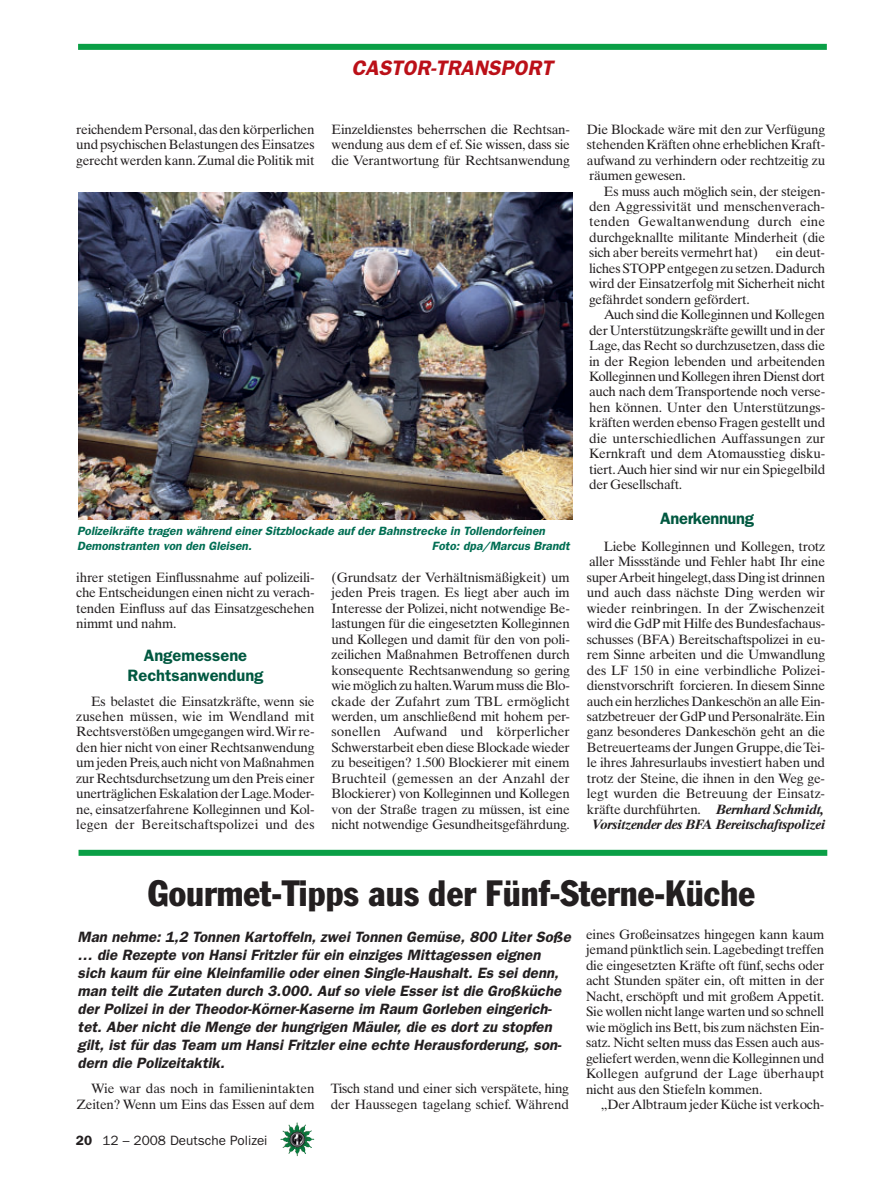
<style>
.page{position:relative;width:893px;height:1191px;background:#fff}
.page>*{position:absolute;margin:0;border:0;box-sizing:border-box;transform-origin:0 0}
.t1{font:condensed 36px "Franklin Gothic";color:#231f20}
.t2{font:italic 600 21px "Franklin Gothic";color:#bb1018}
.t3{font:600 16.5px/19.5px "Franklin Gothic";color:#005840;text-align:center}
.t4{font:600 16.5px "Franklin Gothic";letter-spacing:-.02em;color:#005840}
.t5{font:italic 600 15px/18px "Franklin Gothic";color:#231f20}
.t6{font:13.5px/15.5px "Times Ten";letter-spacing:-.02em;color:#231f20;text-align:justify}
.t7{font:13.5px "Franklin Gothic";color:#231f20}
.t8{font:italic 600 12px/15px "Franklin Gothic";color:#006e53}
.s1{font-weight:700;font-style:italic}
.s2{font-weight:600}
</style>
<div class="page">
<img style="left:282px;top:1124px;width:32px;height:32px">
<div style="left:78px;top:44px;width:748px;height:6px;background:#0a9f46"></div>
<div style="left:78px;top:850px;width:749px;height:6px;background:#0a9f46"></div>
<img style="left:78px;top:192px;width:494px;height:327px">
<h2 class="t2" style="left:351px;top:60px;width:206px">CASTOR-TRANSPORT</h2>
<p class="t6" style="left:76px;top:123px;width:240px">reichendem Personal, das den körperlichen und psychischen Belastungen des Einsatzes gerecht werden kann. Zumal die Politik mit</p>
<p class="t6" style="left:331px;top:123px;width:240px">Einzeldienstes beherrschen die Rechtsan&shy;wendung aus dem ef ef. Sie wissen, dass sie die Verantwortung für Rechtsanwendung</p>
<p class="t8" style="left:77px;top:524px;width:471px">Polizeikräfte tragen während einer Sitzblockade auf der Bahnstrecke in Tollendorfeinen<br>Demonstranten von den Gleisen.</p>
<p class="t8" style="left:432px;top:539px;width:141px">Foto: dpa/Marcus Brandt</p>
<p class="t6" style="left:76px;top:571px;width:240px">ihrer stetigen Einflussnahme auf polizeili&shy;che Entscheidungen einen nicht zu verach&shy;tenden Einfluss auf das Einsatzgeschehen nimmt und nahm.</p>
<p class="t3" style="left:127px;top:647px;width:137px">Angemessene<br>Rechtsanwendung</p>
<p class="t6" style="left:76px;top:694px;width:240px;text-indent:15px">Es belastet die Einsatzkräfte, wenn sie zusehen müssen, wie im Wendland mit Rechtsverstößen umgegangen wird. Wir re&shy;den hier nicht von einer Rechtsanwendung um jeden Preis, auch nicht von Maßnahmen zur Rechtsdurchsetzung um den Preis einer unerträglichen Eskalation der Lage. Moder&shy;ne, einsatzerfahrene Kolleginnen und Kol&shy;legen der Bereitschaftspolizei und des</p>
<p class="t6" style="left:331px;top:571px;width:240px">(Grundsatz der Verhältnismäßigkeit) um jeden Preis tragen. Es liegt aber auch im Interesse der Polizei, nicht notwendige Be&shy;lastungen für die eingesetzten Kolleginnen und Kollegen und damit für den von poli&shy;zeilichen Maßnahmen Betroffenen durch konsequente Rechtsanwendung so gering wie möglich zu halten. Warum muss die Blo&shy;ckade der Zufahrt zum TBL ermöglicht werden, um anschließend mit hohem per&shy;sonellen Aufwand und körperlicher Schwerstarbeit eben diese Blockade wieder zu beseitigen? 1.500 Blockierer mit einem Bruchteil (gemessen an der Anzahl der Blockierer) von Kolleginnen und Kollegen von der Straße tragen zu müssen, ist eine nicht notwendige Gesundheitsgefährdung.</p>
<p class="t6" style="left:587px;top:123px;width:240px">Die Blockade wäre mit den zur Verfügung stehenden Kräften ohne erheblichen Kraft&shy;aufwand zu verhindern oder rechtzeitig zu räumen gewesen.</p>
<p class="t6" style="left:589px;top:185px;width:238px;text-indent:15px">Es muss auch möglich sein, der steigen&shy;den Aggressivität und menschenverach&shy;tenden Gewaltanwendung durch eine durchgeknallte militante Minderheit (die sich aber bereits vermehrt hat)</p>
<p class="t6" style="left:589px;top:246px;width:238px;text-indent:187px">ein deut&shy;liches STOPP entgegen zu setzen. Dadurch wird der Einsatzerfolg mit Sicherheit nicht gefährdet sondern gefördert.</p>
<p class="t6" style="left:589px;top:308px;width:237px;text-indent:15px">Auch sind die Kolleginnen und Kollegen der Unterstützungskräfte gewillt und in der Lage, das Recht so durchzusetzen, dass die in der Region lebenden und arbeitenden Kolleginnen und Kollegen ihren Dienst dort auch nach dem Transportende noch verse&shy;hen können. Unter den Unterstützungs&shy;kräften werden ebenso Fragen gestellt und die unterschiedlichen Auffassungen zur Kernkraft und dem Atomausstieg disku&shy;tiert. Auch hier sind wir nur ein Spiegelbild der Gesellschaft.</p>
<p class="t4" style="left:660px;top:513px;width:95px">Anerkennung</p>
<p class="t6" style="left:587px;top:540px;width:240px;text-align:right">Liebe Kolleginnen und Kollegen, trotz aller Missstände und Fehler habt Ihr eine super Arbeit hingelegt, dass Ding ist drinnen und auch dass nächste Ding werden wir wieder reinbringen. In der Zwischenzeit wird die GdP mit Hilfe des Bundesfachaus&shy;schusses (BFA) Bereitschaftspolizei in eu&shy;rem Sinne arbeiten und die Umwandlung des LF 150 in eine verbindliche Polizei&shy;dienstvorschrift forcieren. In diesem Sinne auch ein herzliches Dankeschön an alle Ein&shy;satzbetreuer der GdP und Personalräte. Ein ganz besonderes Dankeschön geht an die Betreuerteams der Jungen Gruppe, die Tei&shy;le ihres Jahresurlaubs investiert haben und trotz der Steine, die ihnen in den Weg ge&shy;legt wurden die Betreuung der Einsatz&shy;kräfte durchführten. <span class="s1">Bernhard Schmidt, Vorsitzender des BFA Bereitschaftspolizei</span></p>
<h1 class="t1" style="left:148px;top:880px;width:608px">Gourmet-Tipps aus der Fünf-Sterne-Küche</h1>
<p class="t5" style="left:78px;top:929px;width:497px">Man nehme: 1,2 Tonnen Kartoffeln, zwei Tonnen Gemüse, 800 Liter Soße … die Rezepte von Hansi Fritzler für ein einziges Mittagessen eignen sich kaum für eine Kleinfamilie oder einen Single-Haushalt. Es sei denn, man teilt die Zutaten durch 3.000. Auf so viele Esser ist die Großküche der Polizei in der Theodor-Körner-Kaserne im Raum Gorleben eingerich&shy;tet. Aber nicht die Menge der hungrigen Mäuler, die es dort zu stopfen gilt, ist für das Team um Hansi Fritzler eine echte Herausforderung, son&shy;dern die Polizeitaktik.</p>
<p class="t6" style="left:76px;top:1082px;width:240px;text-align:right">Wie war das noch in familienintakten<br>Zeiten? Wenn um Eins das Essen auf dem</p>
<p class="t6" style="left:331px;top:1082px;width:240px">Tisch stand und einer sich verspätete, hing der Haussegen tagelang schief. Während</p>
<p class="t7" style="left:76px;top:1136px;width:193px"><span class="s2">20</span> 12 – 2008 Deutsche Polizei</p>
<p class="t6" style="left:586px;top:928px;width:240px">eines Großeinsatzes hingegen kann kaum jemand pünktlich sein. Lagebedingt treffen die eingesetzten Kräfte oft fünf, sechs oder acht Stunden später ein, oft mitten in der Nacht, erschöpft und mit großem Appetit.<br>Sie wollen nicht lange warten und so schnell wie möglich ins Bett, bis zum nächsten Ein&shy;satz. Nicht selten muss das Essen auch aus&shy;geliefert werden, wenn die Kolleginnen und Kollegen aufgrund der Lage überhaupt nicht aus den Stiefeln kommen.</p>
<p class="t6" style="left:601px;top:1098px;width:225px">„Der Albtraum jeder Küche ist verkoch-</p>
</div>
